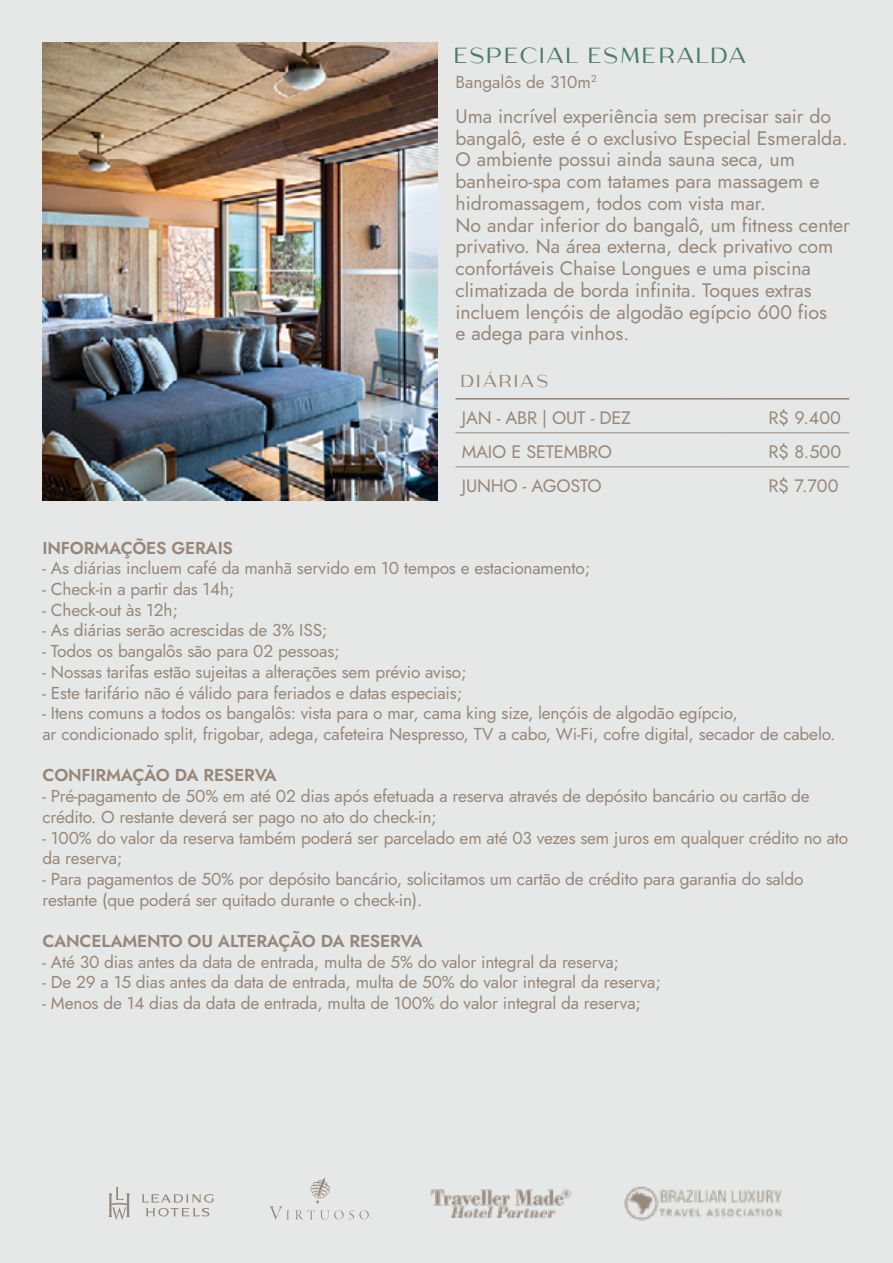
<style>
.page{position:relative;width:893px;height:1263px;background:#e5e8e6}
.page>*{position:absolute;margin:0;border:0;box-sizing:border-box;transform-origin:0 0}
.t1{font:21.75px "Megante";letter-spacing:.1em;color:#4b7c6c}
.t2{font:19.5px/21.8px "Jost";color:#97877b}
.t3{font:18px "Jost";letter-spacing:-.01em;color:#97877b}
.t4{font:17.25px/20.7px "Jost";letter-spacing:-.01em;color:#97877b}
.t5{font:600 17.25px "Jost";letter-spacing:-.01em;color:#97877b}
.t6{font:17.25px "Megante";letter-spacing:.14em;color:#97877b}
</style>
<div class="page">
<hr style="left:455px;top:398px;width:268px;height:2px;background:#97877b">
<hr style="left:723px;top:398px;width:126px;height:2px;background:#97877b">
<hr style="left:455px;top:433px;width:268px;height:1px;background:#97877b">
<hr style="left:723px;top:433px;width:126px;height:1px;background:#97877b">
<hr style="left:455px;top:467px;width:268px;height:1px;background:#97877b">
<hr style="left:723px;top:467px;width:126px;height:1px;background:#97877b">
<img style="left:43px;top:43px;width:394px;height:458px">
<svg style="left:109px;top:1187px;width:21px;height:33px"></svg>
<svg style="left:142px;top:1194px;width:71px;height:22px"></svg>
<svg style="left:269px;top:1206px;width:20px;height:14px"></svg>
<svg style="left:310px;top:1177px;width:20px;height:27px"></svg>
<svg style="left:296px;top:1210px;width:76px;height:9px"></svg>
<img style="left:430px;top:1189px;width:142px;height:30px">
<img style="left:624px;top:1186px;width:158px;height:35px">
<p class="t1" style="left:455px;top:43px;width:293px">ESPECIAL ESMERALDA</p>
<p class="t4" style="left:455px;top:72px;width:143px">Bangalôs de 310m<sup>2</sup></p>
<p class="t2" style="left:455px;top:105px;width:396px">Uma incrível experiência sem precisar sair do bangalô, este é o exclusivo Especial Esmeralda.<br>O ambiente possui ainda sauna seca, um banheiro-spa com tatames para massagem e hidromassagem, todos com vista mar.<br>No andar inferior do bangalô, um fitness center privativo. Na área externa, deck privativo com confortáveis Chaise Longues e uma piscina climatizada de borda infinita. Toques extras incluem lençóis de algodão egípcio 600 fios<br>e adega para vinhos.</p>
<p class="t6" style="left:462px;top:371px;width:89px">DIÁRIAS</p>
<p class="t3" style="left:462px;top:406px;width:171px">JAN - ABR | OUT - DEZ</p>
<p class="t3" style="left:768px;top:406px;width:74px">R$ 9.400</p>
<p class="t3" style="left:462px;top:439px;width:152px">MAIO E SETEMBRO</p>
<p class="t3" style="left:768px;top:439px;width:74px">R$ 8.500</p>
<p class="t3" style="left:462px;top:473px;width:141px">JUNHO - AGOSTO</p>
<p class="t3" style="left:768px;top:473px;width:72px">R$ 7.700</p>
<p class="t5" style="left:43px;top:536px;width:192px">INFORMAÇÕES GERAIS</p>
<p class="t4" style="left:43px;top:558px;width:549px">- As diárias incluem café da manhã servido em 10 tempos e estacionamento;</p>
<p class="t4" style="left:43px;top:579px;width:194px">- Check-in a partir das 14h;</p>
<p class="t4" style="left:43px;top:599px;width:137px">- Check-out às 12h;</p>
<p class="t4" style="left:43px;top:620px;width:287px">- As diárias serão acrescidas de 3% ISS;</p>
<p class="t4" style="left:43px;top:641px;width:299px">- Todos os bangalôs são para 02 pessoas;</p>
<p class="t4" style="left:43px;top:662px;width:426px">- Nossas tarifas estão sujeitas a alterações sem prévio aviso;</p>
<p class="t4" style="left:43px;top:682px;width:421px">- Este tarifário não é válido para feriados e datas especiais;</p>
<p class="t4" style="left:43px;top:703px;width:794px">- Itens comuns a todos os bangalôs: vista para o mar, cama king size, lençóis de algodão egípcio,<br>ar condicionado split, frigobar, adega, cafeteira Nespresso, TV a cabo, Wi-Fi, cofre digital, secador de cabelo.</p>
<p class="t5" style="left:43px;top:764px;width:236px">CONFIRMAÇÃO DA RESERVA</p>
<p class="t4" style="left:43px;top:786px;width:769px">- Pré-pagamento de 50% em até 02 dias após efetuada a reserva através de depósito bancário ou cartão de crédito. O restante deverá ser pago no ato do check-in;</p>
<p class="t4" style="left:43px;top:827px;width:807px">- 100% do valor da reserva também poderá ser parcelado em até 03 vezes sem juros em qualquer crédito no ato da reserva;</p>
<p class="t4" style="left:43px;top:869px;width:762px">- Para pagamentos de 50% por depósito bancário, solicitamos um cartão de crédito para garantia do saldo restante (que poderá ser quitado durante o check-in).</p>
<p class="t5" style="left:43px;top:929px;width:382px">CANCELAMENTO OU ALTERAÇÃO DA RESERVA</p>
<p class="t4" style="left:43px;top:951px;width:578px">- Até 30 dias antes da data de entrada, multa de 5% do valor integral da reserva;</p>
<p class="t4" style="left:43px;top:972px;width:620px">- De 29 a 15 dias antes da data de entrada, multa de 50% do valor integral da reserva;</p>
<p class="t4" style="left:43px;top:993px;width:600px">- Menos de 14 dias da data de entrada, multa de 100% do valor integral da reserva;</p>
</div>
